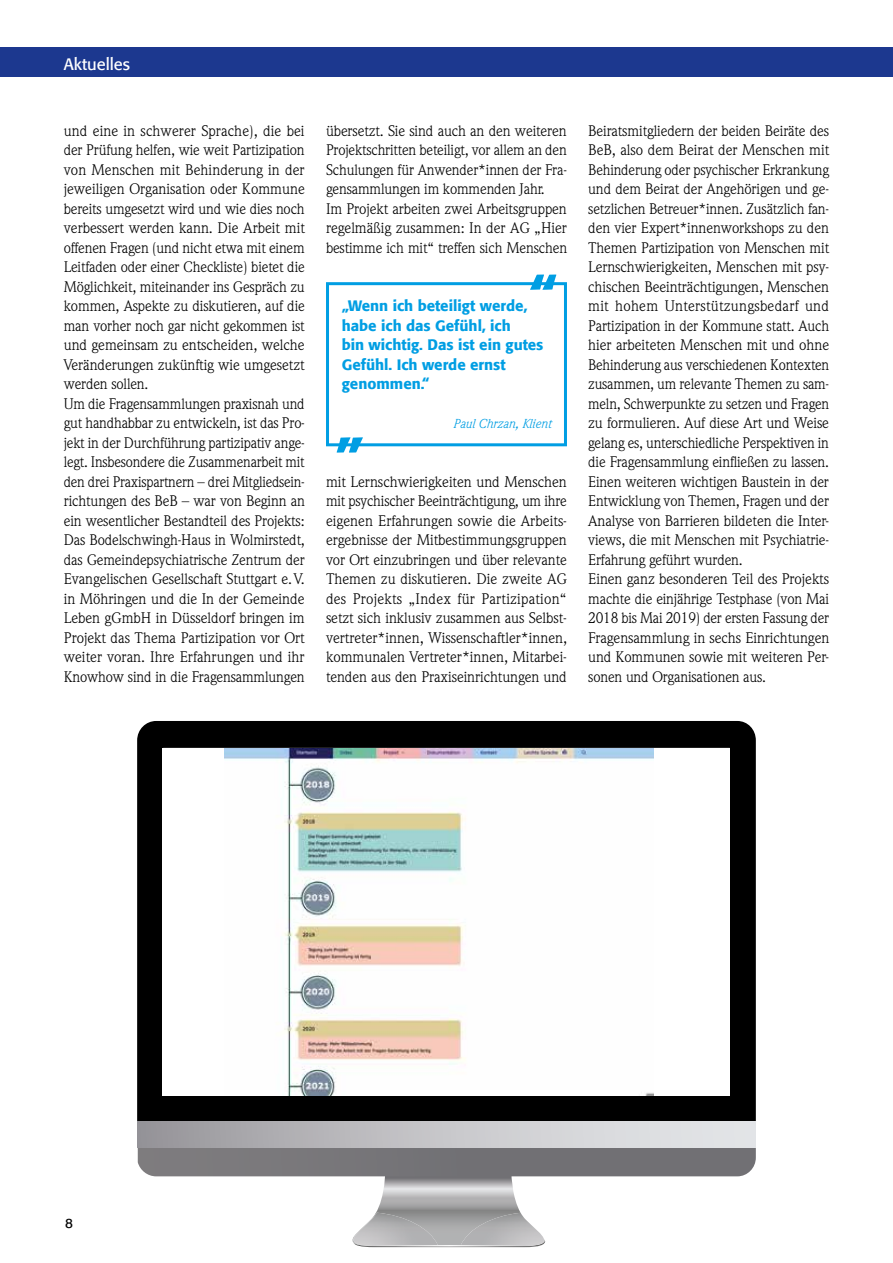
<style>
.page{position:relative;width:893px;height:1263px;background:#fff}
.page>*{position:absolute;margin:0;border:0;box-sizing:border-box;transform-origin:0 0}
.t1{font:16.5px "Formata";color:#fff}
.t2{font:15px/19.5px "Weidemann";letter-spacing:-.01em;color:#000}
.t3{font:500 15px/19.5px "Formata";color:#009ee3}
.t4{font:13.5px "Formata";color:#000}
.t5{font:italic 12.75px "Weidemann";color:#009ee3}
</style>
<div class="page">
<div style="left:0;top:47px;width:893px;height:30px;background:#1c388f"></div>
<div style="left:326px;top:282px;width:241px;height:164px;border:3px solid #009ee3"></div>
<svg style="left:337px;top:437px;width:26px;height:16px"></svg>
<svg style="left:530px;top:275px;width:26px;height:15px"></svg>
<svg style="left:138px;top:1147px;width:618px;height:100px"></svg>
<div style="left:137px;top:721px;width:619px;height:401px;background:#000"></div>
<div style="left:138px;top:1122px;width:618px;height:25px;background:linear-gradient(to right,#9c9a9e,#ebedf0)"></div>
<div style="left:163px;top:748px;width:567px;height:347px;background:#fff"></div>
<img style="left:224px;top:748px;width:429px;height:347px">
<p class="t1" style="left:64px;top:54px;width:68px">Aktuelles</p>
<p class="t2" style="left:64px;top:121px;width:243px">und eine in schwerer Sprache), die bei der Prüfung helfen, wie weit Partizipation von Menschen mit Behinderung in der jeweiligen Organisation oder Kommune bereits umgesetzt wird und wie dies noch verbessert werden kann. Die Arbeit mit offenen Fragen (und nicht etwa mit einem Leitfaden oder einer Checkliste) bietet die Möglichkeit, miteinander ins Gespräch zu kommen, Aspekte zu diskutieren, auf die man vorher noch gar nicht gekommen ist und gemeinsam zu entscheiden, welche Veränderungen zukünftig wie umgesetzt werden sollen.<br>Um die Fragensammlungen praxisnah und gut handhabbar zu entwickeln, ist das Pro&shy;jekt in der Durchführung partizipativ ange&shy;legt. Insbesondere die Zusammenarbeit mit den drei Praxispartnern – drei Mitgliedsein&shy;richtungen des BeB – war von Beginn an ein wesentlicher Bestandteil des Projekts:<br>Das Bodelschwingh-Haus in Wolmirstedt, das Gemeindepsychiatrische Zentrum der Evangelischen Gesellschaft Stuttgart e.V. in Möhringen und die In der Gemeinde Leben gGmbH in Düsseldorf bringen im Projekt das Thema Partizipation vor Ort weiter voran. Ihre Erfahrungen und ihr Knowhow sind in die Fragensammlungen</p>
<p class="t2" style="left:326px;top:121px;width:243px">übersetzt. Sie sind auch an den weiteren Projektschritten beteiligt, vor allem an den Schulungen für Anwender*innen der Fra&shy;gensammlungen im kommenden Jahr.<br>Im Projekt arbeiten zwei Arbeitsgruppen regelmäßig zusammen: In der AG „Hier bestimme ich mit“ treffen sich Menschen</p>
<p class="t3" style="left:342px;top:296px;width:203px">„Wenn ich beteiligt werde, habe ich das Gefühl, ich<br>bin wichtig. Das ist ein gutes<br>Gefühl. Ich werde ernst genommen.“</p>
<p class="t5" style="left:453px;top:416px;width:100px">Paul Chrzan, Klient</p>
<p class="t2" style="left:326px;top:472px;width:242px;text-align:justify">mit Lernschwierigkeiten und Menschen mit psychischer Beeinträchtigung, um ihre eigenen Erfahrungen sowie die Arbeits&shy;ergebnisse der Mitbestimmungsgruppen vor Ort einzubringen und über relevante Themen zu diskutieren. Die zweite AG des Projekts „Index für Partizipation“ setzt sich inklusiv zusammen aus Selbst&shy;vertreter*innen, Wissenschaftler*innen, kommunalen Vertreter*innen, Mitarbei&shy;tenden aus den Praxiseinrichtungen und</p>
<p class="t2" style="left:588px;top:121px;width:243px">Beiratsmitgliedern der beiden Beiräte des BeB, also dem Beirat der Menschen mit Behinderung oder psychischer Erkrankung und dem Beirat der Angehörigen und ge&shy;setzlichen Betreuer*innen. Zusätzlich fan&shy;den vier Expert*innenworkshops zu den Themen Partizipation von Menschen mit Lernschwierigkeiten, Menschen mit psy&shy;chischen Beeinträchtigungen, Menschen mit hohem Unterstützungsbedarf und Partizipation in der Kommune statt. Auch hier arbeiteten Menschen mit und ohne Behinderung aus verschiedenen Kontexten zusammen, um relevante Themen zu sam&shy;meln, Schwerpunkte zu setzen und Fragen zu formulieren. Auf diese Art und Weise gelang es, unterschiedliche Perspektiven in die Fragensammlung einfließen zu lassen.<br>Einen weiteren wichtigen Baustein in der Entwicklung von Themen, Fragen und der Analyse von Barrieren bildeten die Inter&shy;views, die mit Menschen mit Psychiatrie-Erfahrung geführt wurden.<br>Einen ganz besonderen Teil des Projekts machte die einjährige Testphase (von Mai 2018 bis Mai 2019) der ersten Fassung der Fragensammlung in sechs Einrichtungen und Kommunen sowie mit weiteren Per&shy;sonen und Organisationen aus.</p>
<p class="t4" style="left:65px;top:1215px;width:9px">8</p>
</div>
